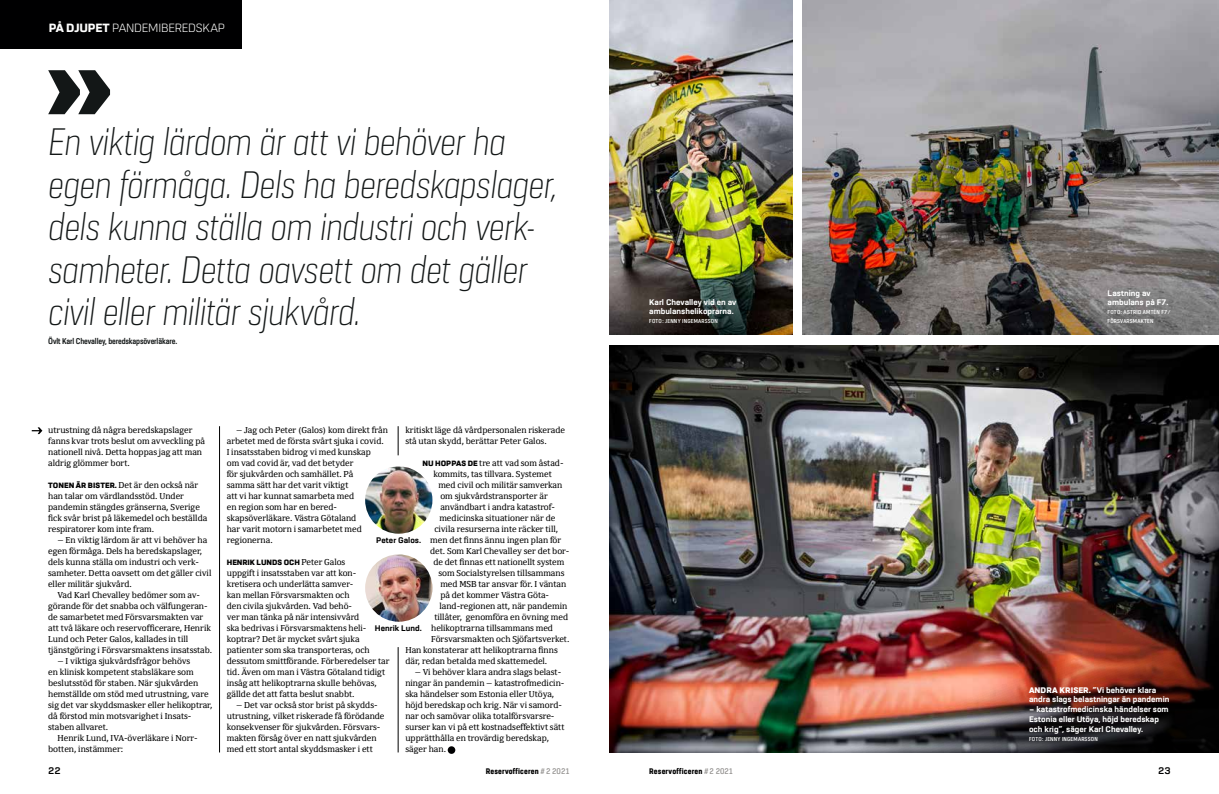
<style>
.page{position:relative;width:1219px;height:794px;background:#fff}
.page>*{position:absolute;margin:0;border:0;box-sizing:border-box;transform-origin:0 0}
.t1{font:italic 200 40px/42.5px "URW Dock Cond";letter-spacing:-.015em;color:#131717}
.t2{font:300 12.5px "URW Dock";letter-spacing:-.015em;color:#fff}
.t3{font:700 10px "URW Dock";color:#000001}
.t4{font:700 8.7px "URW Dock Cond";letter-spacing:-.015em;color:#131717}
.t5{font:8.5px/11px "Yefimov Serif";color:#000001}
.t6{font:800 8.5px/9.7px "URW Dock";color:#fff}
.t7{font:800 8.5px "URW Dock Cond";letter-spacing:.02em;color:#000001}
.t8{font:800 8.5px "URW Dock";color:#000001}
.t9{font:900 8px "URW Dock";color:#000001}
.t10{font:600 6px/9px "URW Dock Cond";letter-spacing:.03em;color:#fff}
.s1{font-weight:800}
.s2{font-family:"URW Dock";font-weight:900;font-size:8px}
.s3{font-family:"Yefimov Serif";font-weight:400;font-size:8.5px}
.s4{font-weight:900}
.s5{font-weight:600;color:#949290}
</style>
<div class="page">
<img style="left:609px;top:345px;width:610px;height:407px">
<svg style="left:398px;top:426px;width:1px;height:29px"></svg>
<div style="left:0;top:0;width:242px;height:48px;background:#000001"></div>
<div style="left:448px;top:746px;width:7px;height:8px;background:#000001;border-radius:50%"></div>
<img style="left:802px;top:0;width:417px;height:334px">
<img style="left:365px;top:466px;width:67px;height:68px;border-radius:34px">
<img style="left:365px;top:554px;width:67px;height:68px;border-radius:34px">
<svg style="left:48px;top:70px;width:62px;height:44px"></svg>
<svg style="left:32px;top:427px;width:10px;height:7px"></svg>
<hr style="left:219px;top:426px;width:1px;height:326px;background:#000001">
<hr style="left:398px;top:647px;width:1px;height:105px;background:#000001">
<img style="left:609px;top:0;width:184px;height:334px">
<h2 class="t2" style="left:49px;top:19px;width:178px"><span class="s1">PÅ DJUPET</span> PANDEMIBEREDSKAP</h2>
<h1 class="t1" style="left:48px;top:119px;width:511px">En viktig lärdom är att vi behöver ha egen förmåga. Dels ha beredskapslager, dels kunna ställa om industri och verk&shy;samheter. Detta oavsett om det gäller civil eller militär sjukvård.</h1>
<p class="t4" style="left:48px;top:335px;width:131px">Övlt Karl Chevalley, beredskapsöverläkare.</p>
<p class="t5" style="left:48px;top:425px;width:158px">utrustning då några beredskapslager fanns kvar trots beslut om avveckling på nationell nivå. Detta hoppas jag att man aldrig glömmer bort.</p>
<p class="t5" style="left:48px;top:480px;width:161px"><span class="s2">TONEN ÄR BISTER.</span> Det är den också när han talar om värdlandsstöd. Under pandemin stängdes gränserna, Sverige fick svår brist på läkemedel och beställda respiratorer kom inte fram.</p>
<p class="t5" style="left:48px;top:535px;width:165px;text-indent:9px">– En viktig lärdom är att vi behöver ha egen förmåga. Dels ha beredskapslager, dels kunna ställa om industri och verk&shy;samheter. Detta oavsett om det gäller civil eller militär sjukvård.</p>
<p class="t5" style="left:48px;top:590px;width:166px;text-indent:9px">Vad Karl Chevalley bedömer som av&shy;görande för det snabba och välfungeran&shy;de samarbetet med Försvarsmakten var att två läkare och reservofficerare, Henrik Lund och Peter Galos, kallades in till tjänstgöring i Försvarsmaktens insatsstab.</p>
<p class="t5" style="left:58px;top:656px;width:134px">– I viktiga sjukvårdsfrågor behövs</p>
<p class="t5" style="left:48px;top:667px;width:147px">en klinisk kompetent stabsläkare som</p>
<p class="t5" style="left:48px;top:678px;width:152px">beslutsstöd för staben. När sjukvården</p>
<p class="t5" style="left:48px;top:689px;width:162px">hemställde om stöd med utrustning, vare</p>
<p class="t5" style="left:48px;top:700px;width:166px">sig det var skyddsmasker eller helikoptrar,</p>
<p class="t5" style="left:48px;top:711px;width:145px">då förstod min motsvarighet i Insats-</p>
<p class="t5" style="left:48px;top:722px;width:61px">staben allvaret.</p>
<p class="t5" style="left:58px;top:733px;width:142px">Henrik Lund, IVA-överläkare i Norr-</p>
<p class="t5" style="left:48px;top:744px;width:77px">botten, instämmer:</p>
<p class="t5" style="left:227px;top:425px;width:163px;text-indent:9px">– Jag och Peter (Galos) kom direkt från arbetet med de första svårt sjuka i covid.<br>I insatsstaben bidrog vi med kunskap<br>om vad covid är, vad det betyder<br>för sjukvården och samhället. På<br>samma sätt har det varit viktigt<br>att vi har kunnat samarbeta med<br>en region som har en bered&shy;skapsöverläkare. Västra Götaland<br>har varit motorn i samarbetet med regionerna.</p>
<p class="t9" style="left:227px;top:557px;width:120px">HENRIK LUNDS OCH <span class="s3">Peter Galos</span></p>
<p class="t5" style="left:227px;top:568px;width:164px">uppgift i insatsstaben var att kon&shy;kretisera och underlätta samver-<br>kan mellan Försvarsmakten och<br>den civila sjukvården. Vad behö-<br>ver man tänka på när intensivvård<br>ska bedrivas i Försvarsmaktens heli&shy;koptrar? Det är mycket svårt sjuka patienter som ska transporteras, och dessutom smittförande. Förberedelser tar tid. Även om man i Västra Götaland tidigt insåg att helikoptrarna skulle behövas, gällde det att fatta beslut snabbt.</p>
<p class="t5" style="left:227px;top:700px;width:159px;text-indent:9px">– Det var också stor brist på skydds&shy;utrustning, vilket riskerade få förödande konsekvenser för sjukvården. Försvars&shy;makten försåg över en natt sjukvården med ett stort antal skyddsmasker i ett</p>
<p class="t5" style="left:405px;top:425px;width:161px">kritiskt läge då vårdpersonalen riskerade stå utan skydd, berättar Peter Galos.</p>
<p class="t5" style="left:422px;top:458px;width:143px"><span class="s2">NU HOPPAS DE</span> tre att vad som åstad-</p>
<p class="t5" style="left:433px;top:469px;width:120px">kommits, tas tillvara. Systemet</p>
<p class="t5" style="left:438px;top:480px;width:125px">med civil och militär samverkan</p>
<p class="t5" style="left:440px;top:491px;width:109px">om sjukvårdstransporter är</p>
<p class="t5" style="left:440px;top:502px;width:116px">användbart i andra katastrof-</p>
<p class="t5" style="left:439px;top:513px;width:118px">medicinska situationer när de</p>
<p class="t5" style="left:434px;top:524px;width:125px">civila resurserna inte räcker till,</p>
<p class="t5" style="left:430px;top:535px;width:133px">men det finns ännu ingen plan för</p>
<p class="t5" style="left:430px;top:546px;width:141px">det. Som Karl Chevalley ser det bor-</p>
<p class="t5" style="left:433px;top:557px;width:133px">de det finnas ett nationellt system</p>
<p class="t5" style="left:438px;top:568px;width:128px">som Socialstyrelsen tillsammans</p>
<p class="t5" style="left:440px;top:579px;width:127px">med MSB tar ansvar för. I väntan</p>
<p class="t5" style="left:440px;top:590px;width:110px">på det kommer Västra Göta-</p>
<p class="t5" style="left:439px;top:601px;width:129px">land-regionen att, när pandemin</p>
<p class="t5" style="left:434px;top:612px;width:135px">tillåter, genomföra en övning med</p>
<p class="t5" style="left:431px;top:623px;width:123px">helikoptrarna tillsammans med</p>
<p class="t5" style="left:431px;top:634px;width:140px">Försvarsmakten och Sjöfartsverket.</p>
<p class="t5" style="left:405px;top:645px;width:154px">Han konstaterar att helikoptrarna finns</p>
<p class="t5" style="left:405px;top:656px;width:143px">där, redan betalda med skattemedel.</p>
<p class="t5" style="left:405px;top:667px;width:161px;text-indent:9px">– Vi behöver klara andra slags belast&shy;ningar än pandemin – katastrofmedicin&shy;ska händelser som Estonia eller Utöya, höjd beredskap och krig. När vi samord&shy;nar och samövar olika totalförsvarsre&shy;surser kan vi på ett kostnadseffektivt sätt upprätthålla en trovärdig beredskap, säger han.</p>
<p class="t8" style="left:376px;top:535px;width:46px">Peter Galos.</p>
<p class="t8" style="left:375px;top:623px;width:48px">Henrik Lund.</p>
<p class="t6" style="left:649px;top:296px;width:89px">Karl Chevalley vid en av ambulanshelikoprarna.</p>
<p class="t10" style="left:649px;top:316px;width:70px">FOTO: JENNY INGEMARSSON</p>
<p class="t6" style="left:1107px;top:287px;width:63px">Lastning av ambulans på F7.</p>
<p class="t10" style="left:1107px;top:307px;width:65px">FOTO: ASTRID AMTÉN F7/<br>FÖRSVARSMAKTEN</p>
<p class="t6" style="left:1029px;top:684px;width:142px"><span class="s4">ANDRA KRISER.</span> ”Vi behöver klara andra slags belastningar än pandemin</p>
<p class="t6" style="left:1029px;top:704px;width:141px">– katastrofmedicinska händelser som<br>Estonia eller Utöya, höjd beredskap och krig”, säger Karl Chevalley.</p>
<p class="t10" style="left:1029px;top:734px;width:70px">FOTO: JENNY INGEMARSSON</p>
<p class="t3" style="left:48px;top:764px;width:14px">22</p>
<p class="t7" style="left:486px;top:765px;width:86px">Reservofficeren <span class="s5">#2 2021</span></p>
<p class="t7" style="left:649px;top:765px;width:86px">Reservofficeren <span class="s5">#2 2021</span></p>
<p class="t3" style="left:1158px;top:764px;width:14px">23</p>
</div>
